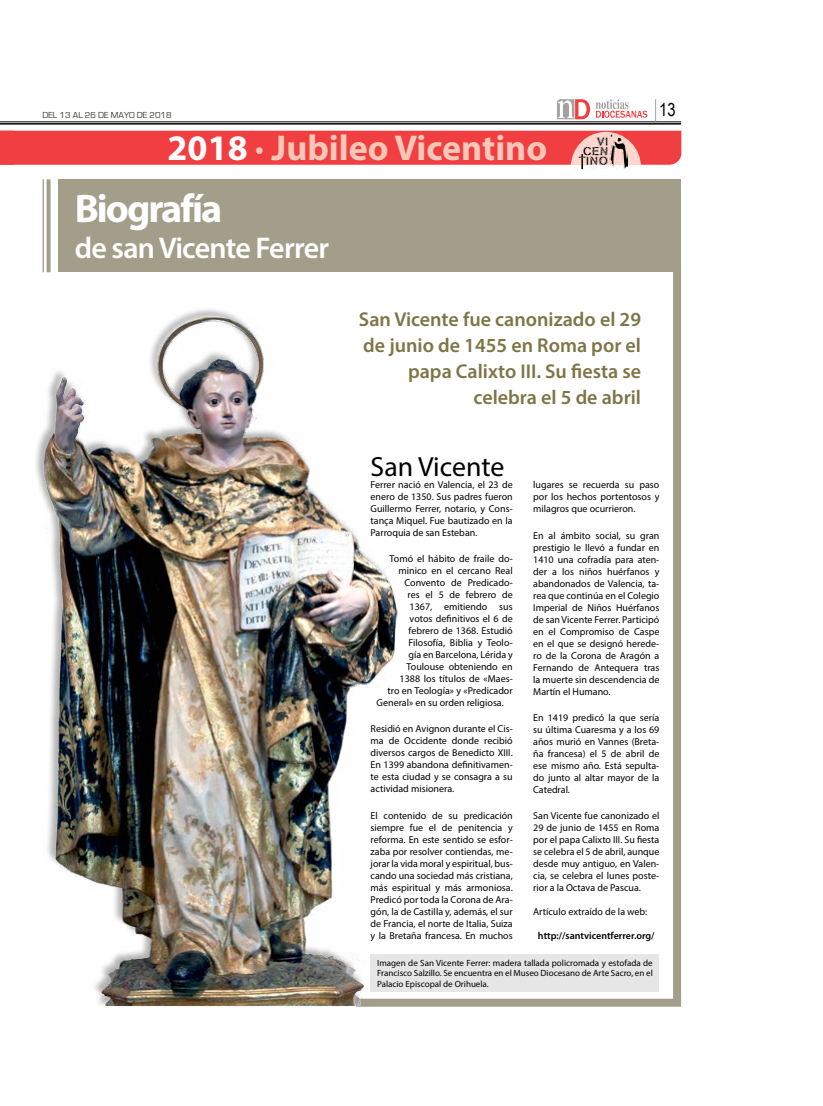
<style>
.page{position:relative;width:823px;height:1106px;background:#fff}
.page>*{position:absolute;margin:0;border:0;box-sizing:border-box;transform-origin:0 0}
.t1{font:700 40px "Myriad Pro";letter-spacing:-.05em;color:#fff}
.t2{font:700 36px "Myriad Pro";color:#f7c7b8}
.t3{font:600 30px "Myriad Pro";letter-spacing:-.025em;color:#fff}
.t4{font:27.8px "Myriad Pro";color:#000}
.t5{font:600 20px/26px "Myriad Pro";color:#7e7547;text-align:right}
.t6{font:18px "Arial Narrow";color:#000}
.t7{font:10px/12px "Myriad Pro";color:#000;text-align:justify}
.t8{font:600 10px "Myriad Pro";color:#000}
.t9{font:9px/10.8px "Myriad Pro";color:#000;text-align:justify}
.t10{font:9px "Eurostile";color:#39342f}
.s1{color:#fff}
</style>
<div class="page">
<div style="left:355px;top:998px;width:325px;height:8px;background:#a39e8a"></div>
<hr style="left:0;top:122px;width:680px;height:1px;background:#000">
<hr style="left:0;top:123px;width:680px;height:2px;background:#000">
<svg style="left:557px;top:99px;width:32px;height:20px"></svg>
<svg style="left:596px;top:99px;width:51px;height:19px"></svg>
<div style="left:0;top:131px;width:681px;height:34px;background:#f13e41"></div>
<div style="left:570px;top:132px;width:70px;height:71px;background:#ffd7ce;border-radius:50%"></div>
<div style="left:555px;top:165px;width:126px;height:45px;background:#fff"></div>
<img style="left:578px;top:132px;width:49px;height:38px">
<div style="left:59px;top:179px;width:621px;height:93px;background:#a39e8a"></div>
<svg style="left:47px;top:179px;width:4px;height:93px"></svg>
<hr style="left:43px;top:179px;width:1px;height:93px;background:#a39e8a">
<div style="left:34px;top:306px;width:363px;height:701px;background:#000;opacity:.3"></div>
<img style="left:43px;top:318px;width:336px;height:688px">
<div style="left:672px;top:264px;width:8px;height:738px;background:#a39e8a"></div>
<div style="left:370px;top:954px;width:289px;height:37px;background:#e7e6e6"></div>
<p class="t10" style="left:43px;top:110px;width:130px">DEL 13 AL 26 DE MAYO DE 2018</p>
<h3 class="t6" style="left:658px;top:97px;width:18px">13</h3>
<h2 class="t2" style="left:167px;top:125px;width:381px"><span class="s1">2018</span> · Jubileo Vicentino</h2>
<h1 class="t1" style="left:75px;top:182px;width:149px">Biografía</h1>
<h3 class="t3" style="left:75px;top:229px;width:256px">de san Vicente Ferrer</h3>
<h3 class="t5" style="left:358px;top:306px;width:283px">San Vicente fue canonizado el 29 de junio de 1455 en Roma por el papa Calixto III. Su fiesta se celebra el 5 de abril</h3>
<h3 class="t4" style="left:370px;top:449px;width:135px">San Vicente</h3>
<p class="t7" style="left:370px;top:478px;width:144px">Ferrer nació en Valencia, el 23 de enero de 1350. Sus padres fueron Guillermo Ferrer, notario, y Cons&shy;tança Miquel. Fue bautizado en la Parroquia de san Esteban.</p>
<p class="t7" style="left:389px;top:552px;width:124px">Tomó el hábito de fraile do-</p>
<p class="t7" style="left:398px;top:564px;width:115px">minico en el cercano Real</p>
<p class="t7" style="left:404px;top:576px;width:109px">Convento de Predicado-</p>
<p class="t7" style="left:407px;top:588px;width:107px">res el 5 de febrero de</p>
<p class="t7" style="left:409px;top:600px;width:104px">1367, emitiendo sus</p>
<p class="t7" style="left:409px;top:612px;width:104px">votos definitivos el 6 de</p>
<p class="t7" style="left:408px;top:624px;width:106px">febrero de 1368. Estudió</p>
<p class="t7" style="left:408px;top:636px;width:106px">Filosofía, Biblia y Teolo-</p>
<p class="t7" style="left:408px;top:648px;width:105px">gía en Barcelona, Lérida y</p>
<p class="t7" style="left:406px;top:660px;width:107px">Toulouse obteniendo en</p>
<p class="t7" style="left:399px;top:672px;width:115px">1388 los títulos de «Maes-</p>
<p class="t7" style="left:387px;top:684px;width:127px">tro en Teología» y «Predicador</p>
<p class="t7" style="left:376px;top:696px;width:129px">General» en su orden religiosa.</p>
<p class="t7" style="left:370px;top:723px;width:144px">Residió en Avignon durante el Cis&shy;ma de Occidente donde recibió diversos cargos de Benedicto XIII.<br>En 1399 abandona definitivamen&shy;te esta ciudad y se consagra a su actividad misionera.</p>
<p class="t7" style="left:370px;top:809px;width:144px">El contenido de su predicación siempre fue el de penitencia y reforma. En este sentido se esfor&shy;zaba por resolver contiendas, me&shy;jorar la vida moral y espiritual, bus&shy;cando una sociedad más cristiana, más espiritual y más armoniosa.<br>Predicó por toda la Corona de Ara&shy;gón, la de Castilla y, además, el sur de Francia, el norte de Italia, Suiza y la Bretaña francesa. En muchos</p>
<p class="t7" style="left:533px;top:478px;width:128px">lugares se recuerda su paso por los hechos portentosos y milagros que ocurrieron.</p>
<p class="t7" style="left:533px;top:529px;width:128px">En al ámbito social, su gran prestigio le llevó a fundar en 1410 una cofradía para aten&shy;der a los niños huérfanos y abandonados de Valencia, ta&shy;rea que continúa en el Colegio Imperial de Niños Huérfanos de san Vicente Ferrer. Participó en el Compromiso de Caspe en el que se designó herede&shy;ro de la Corona de Aragón a Fernando de Antequera tras la muerte sin descendencia de Martín el Humano.</p>
<p class="t7" style="left:533px;top:711px;width:128px">En 1419 predicó la que sería su última Cuaresma y a los 69 años murió en Vannes (Breta&shy;ña francesa) el 5 de abril de ese mismo año. Está sepulta&shy;do junto al altar mayor de la Catedral.</p>
<p class="t7" style="left:533px;top:810px;width:128px">San Vicente fue canonizado el 29 de junio de 1455 en Roma por el papa Calixto III. Su fiesta se celebra el 5 de abril, aunque desde muy antiguo, en Valen&shy;cia, se celebra el lunes poste&shy;rior a la Octava de Pascua.</p>
<p class="t7" style="left:533px;top:906px;width:115px">Artículo extraído de la web:</p>
<p class="t8" style="left:537px;top:929px;width:118px">http://santvicentferrer.org/</p>
<p class="t9" style="left:377px;top:957px;width:277px">Imagen de San Vicente Ferrer: madera tallada policromada y estofada de Francisco Salzillo. Se encuentra en el Museo Diocesano de Arte Sacro, en el Palacio Episcopal de Orihuela.</p>
</div>
